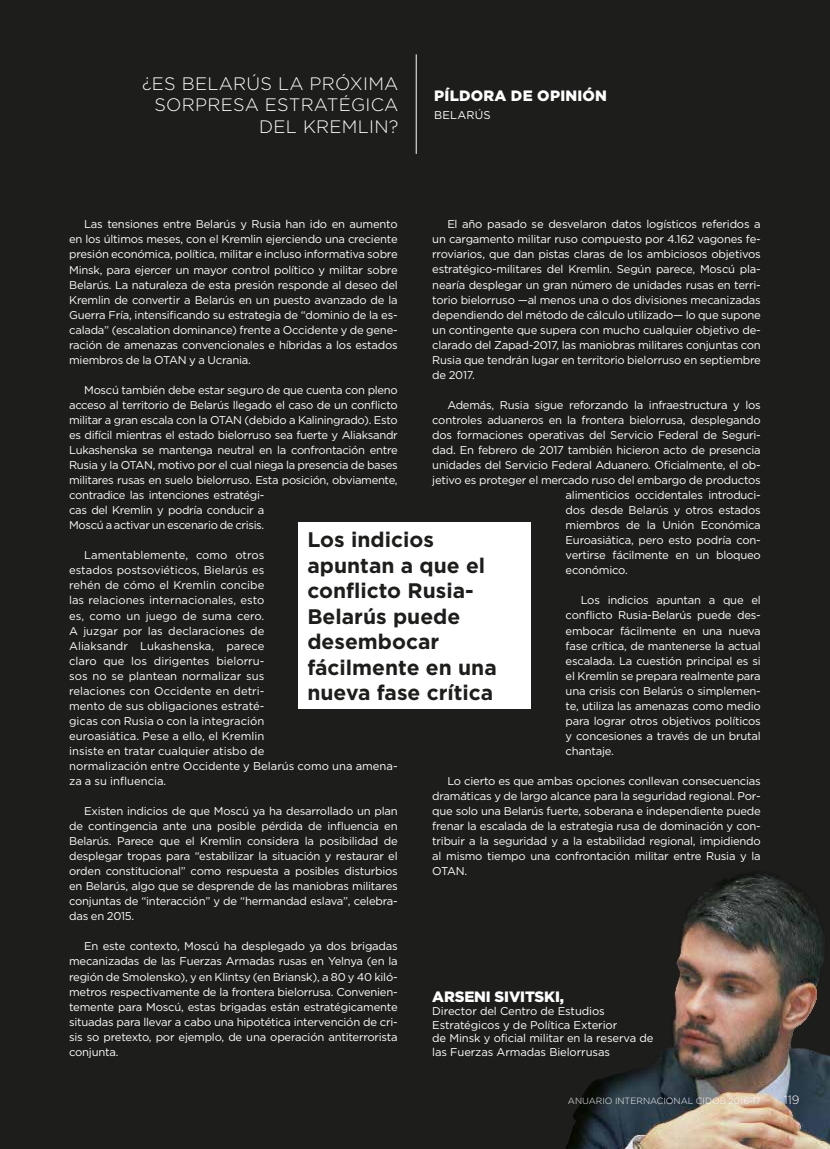
<style>
.page{position:relative;width:830px;height:1149px;background:#fff}
.page>*{position:absolute;margin:0;border:0;box-sizing:border-box;transform-origin:0 0}
.t1{font:700 21px/25.5px "Gotham";color:#1d1d1b}
.t2{font:300 18px/21.6px "Gotham";letter-spacing:.015em;color:#fff;text-align:right}
.t3{font:900 15px "Gotham";color:#fff}
.t4{font:300 12px "Gotham";color:#fff}
.t5{font:11.25px/15px "Gotham";letter-spacing:-.02em;color:#fff;text-align:justify}
.t6{font:11.25px/15px "Gotham";color:#fff}
.t7{font:11.25px "Gotham";letter-spacing:.015em;color:#fff}
.t8{font:300 9px "Gotham";color:#fff}
</style>
<div class="page">
<div style="left:0;top:0;width:829px;height:1148px;background:#1d1d1b"></div>
<img style="left:566px;top:874px;width:263px;height:274px">
<hr style="left:415px;top:54px;width:1px;height:100px;background:#fff">
<div style="left:299px;top:521px;width:232px;height:187px;background:#fff"></div>
<h2 class="t2" style="left:142px;top:72px;width:258px">¿ES BELARÚS LA PRÓXIMA<br>SORPRESA ESTRATÉGICA<br>DEL KREMLIN?</h2>
<h3 class="t3" style="left:434px;top:85px;width:174px">PÍLDORA DE OPINIÓN</h3>
<p class="t7" style="left:434px;top:108px;width:58px">BELARÚS</p>
<p class="t5" style="left:432px;top:216px;width:330px;text-indent:15px">El año pasado se desvelaron datos logísticos referidos a un cargamento militar ruso compuesto por 4.162 vagones fe&shy;rroviarios, que dan pistas claras de los ambiciosos objetivos estratégico-militares del Kremlin. Según parece, Moscú pla&shy;nearía desplegar un gran número de unidades rusas en terri&shy;torio bielorruso —al menos una o dos divisiones mecanizadas dependiendo del método de cálculo utilizado— lo que supone un contingente que supera con mucho cualquier objetivo de&shy;clarado del Zapad-2017, las maniobras militares conjuntas con Rusia que tendrán lugar en territorio bielorruso en septiembre de 2017.</p>
<p class="t5" style="left:447px;top:397px;width:315px">Además, Rusia sigue reforzando la infraestructura y los</p>
<p class="t5" style="left:432px;top:412px;width:330px">controles aduaneros en la frontera bielorrusa, desplegando</p>
<p class="t5" style="left:432px;top:427px;width:330px">dos formaciones operativas del Servicio Federal de Seguri-</p>
<p class="t5" style="left:432px;top:442px;width:330px">dad. En febrero de 2017 también hicieron acto de presencia</p>
<p class="t5" style="left:432px;top:457px;width:330px">unidades del Servicio Federal Aduanero. Oficialmente, el ob-</p>
<p class="t5" style="left:432px;top:472px;width:330px">jetivo es proteger el mercado ruso del embargo de productos</p>
<p class="t5" style="left:565px;top:487px;width:196px">alimenticios occidentales introduci-</p>
<p class="t5" style="left:565px;top:502px;width:196px">dos desde Belarús y otros estados</p>
<p class="t5" style="left:565px;top:517px;width:196px">miembros de la Unión Económica</p>
<p class="t5" style="left:565px;top:532px;width:196px">Euroasiática, pero esto podría con-</p>
<p class="t5" style="left:565px;top:547px;width:196px">vertirse fácilmente en un bloqueo</p>
<p class="t5" style="left:565px;top:562px;width:64px">económico.</p>
<p class="t5" style="left:565px;top:592px;width:196px;text-indent:15px">Los indicios apuntan a que el conflicto Rusia-Belarús puede des&shy;embocar fácilmente en una nueva fase crítica, de mantenerse la actual escalada. La cuestión principal es si el Kremlin se prepara realmente para una crisis con Belarús o simplemen&shy;te, utiliza las amenazas como medio para lograr otros objetivos políticos y concesiones a través de un brutal chantaje.</p>
<p class="t5" style="left:432px;top:773px;width:330px;text-indent:15px">Lo cierto es que ambas opciones conllevan consecuencias dramáticas y de largo alcance para la seguridad regional. Por&shy;que solo una Belarús fuerte, soberana e independiente puede frenar la escalada de la estrategia rusa de dominación y con&shy;tribuir a la seguridad y a la estabilidad regional, impidiendo al mismo tiempo una confrontación militar entre Rusia y la OTAN.</p>
<p class="t5" style="left:69px;top:216px;width:330px;text-indent:15px">Las tensiones entre Belarús y Rusia han ido en aumento en los últimos meses, con el Kremlin ejerciendo una creciente presión económica, política, militar e incluso informativa sobre Minsk, para ejercer un mayor control político y militar sobre Belarús. La naturaleza de esta presión responde al deseo del Kremlin de convertir a Belarús en un puesto avanzado de la Guerra Fría, intensificando su estrategia de “dominio de la es&shy;calada” (escalation dominance) frente a Occidente y de gene&shy;ración de amenazas convencionales e híbridas a los estados miembros de la OTAN y a Ucrania.</p>
<p class="t5" style="left:69px;top:382px;width:330px;text-align:left;text-indent:15px">Moscú también debe estar seguro de que cuenta con pleno acceso al territorio de Belarús llegado el caso de un conflicto militar a gran escala con la OTAN (debido a Kaliningrado). Esto es difícil mientras el estado bielorruso sea fuerte y Aliaksandr Lukashenska se mantenga neutral en la confrontación entre Rusia y la OTAN, motivo por el cual niega la presencia de bases militares rusas en suelo bielorruso. Esta posición, obviamente, contradice las intenciones estratégi-<br>cas del Kremlin y podría conducir a<br>Moscú a activar un escenario de crisis.</p>
<p class="t6" style="left:69px;top:547px;width:330px;text-indent:15px">Lamentablemente, como otros<br>estados postsoviéticos, Bielarús es<br>rehén de cómo el Kremlin concibe<br>las relaciones internacionales, esto<br>es, como un juego de suma cero.<br>A juzgar por las declaraciones de<br>Aliaksandr Lukashenska, parece<br>claro que los dirigentes bielorru-<br>sos no se plantean normalizar sus<br>relaciones con Occidente en detri-<br>mento de sus obligaciones estraté-<br>gicas con Rusia o con la integración<br>euroasiática. Pese a ello, el Kremlin<br>insiste en tratar cualquier atisbo de<br>normalización entre Occidente y Belarús como una amena&shy;za a su influencia.</p>
<p class="t5" style="left:69px;top:803px;width:330px;text-indent:15px">Existen indicios de que Moscú ya ha desarrollado un plan de contingencia ante una posible pérdida de influencia en Belarús. Parece que el Kremlin considera la posibilidad de desplegar tropas para “estabilizar la situación y restaurar el orden constitucional” como respuesta a posibles disturbios en Belarús, algo que se desprende de las maniobras militares conjuntas de “interacción” y de “hermandad eslava”, celebra&shy;das en 2015.</p>
<p class="t5" style="left:69px;top:938px;width:330px;text-indent:15px">En este contexto, Moscú ha desplegado ya dos brigadas mecanizadas de las Fuerzas Armadas rusas en Yelnya (en la región de Smolensko), y en Klintsy (en Briansk), a 80 y 40 kiló&shy;metros respectivamente de la frontera bielorrusa. Convenien&shy;temente para Moscú, estas brigadas están estratégicamente situadas para llevar a cabo una hipotética intervención de cri&shy;sis so pretexto, por ejemplo, de una operación antiterrorista conjunta.</p>
<h1 class="t1" style="left:307px;top:526px;width:191px">Los indicios apuntan a que el conflicto Rusia-<br>Belarús puede desembocar fácilmente en una nueva fase crítica</h1>
<h3 class="t3" style="left:432px;top:985px;width:133px">ARSENI SIVITSKI,</h3>
<p class="t5" style="left:432px;top:1003px;width:222px;line-height:13.5px;text-align:left">Director del Centro de Estudios Estratégicos y de Política Exterior<br>de Minsk y oficial militar en la reserva de las Fuerzas Armadas Bielorrusas</p>
<p class="t8" style="left:567px;top:1094px;width:194px">ANUARIO INTERNACIONAL CIDOB 2016-17</p>
<p class="t4" style="left:783px;top:1091px;width:17px">119</p>
</div>
